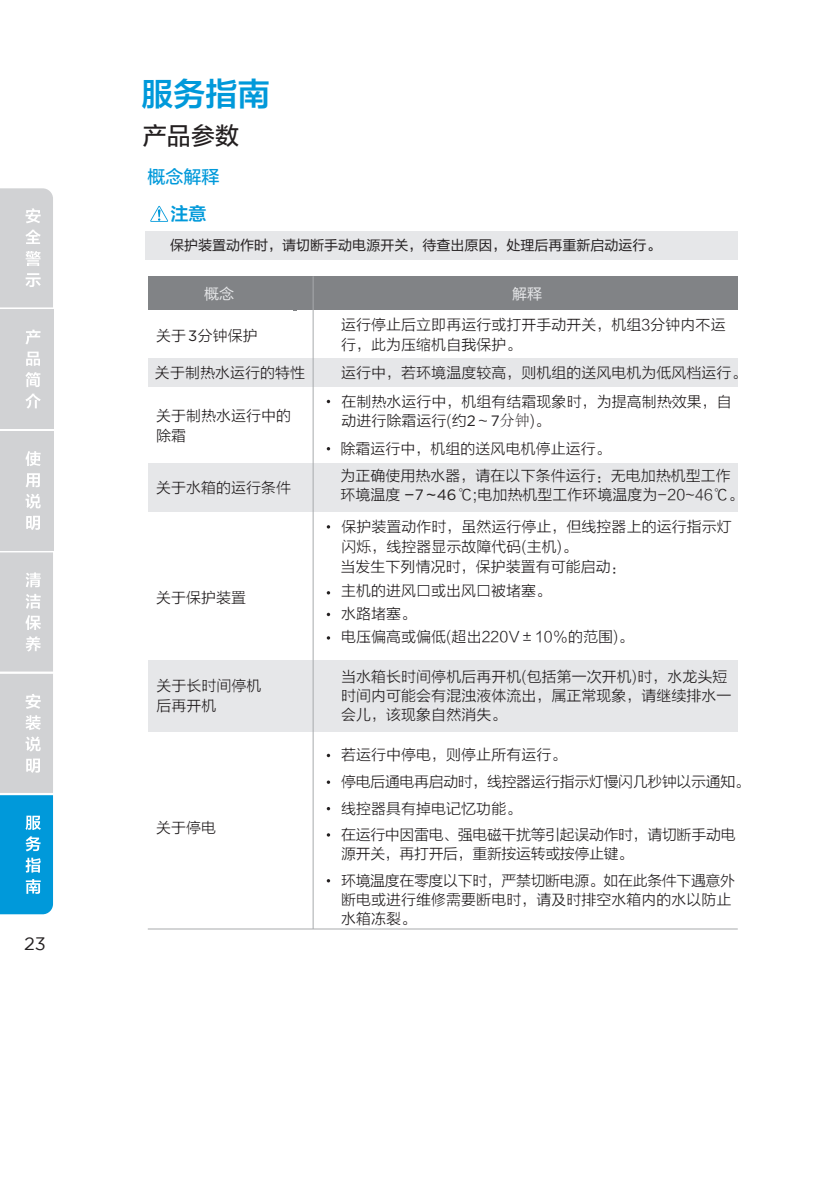
<style>
.page{position:relative;width:823px;height:1191px;background:#fff}
.page>*{position:absolute;margin:0;border:0;box-sizing:border-box;transform-origin:0 0}
.t1{font:32px "FZLTZCHK GBK1 0";color:#0099da}
.t2{font:24px "FZLTZHUNHK GBK1 0";color:#231f20}
.t3{font:18px "FZLTZHUNHK GBK1 0";color:#0099da}
.t4{font:18px "FZLTZCHK GBK1 0";color:#0099da}
.t5{font:18px "Gotham";color:#231f20}
.t6{font:15px/19.2px "FZLTXHK";color:#231f20}
.t7{font:15px/26.6px "FZLTXHK";letter-spacing:-.03em;color:#231f20}
.t8{font:15px "FZLTHK GBK1 0";color:#e6e7e9}
.t9{font:14px "FZLTHK GBK1 0";color:#231f20}
.s1{font-family:"Gotham"}
.s2{font-family:"Adobe Song Std";font-weight:300}
.s3{font-family:"FZLTZHUNHK GBK1 0"}
</style>
<div class="page">
<div style="left:145px;top:231px;width:592px;height:28px;background:#e6e7e9"></div>
<svg style="left:150px;top:206px;width:18px;height:16px"></svg>
<div style="left:0;top:431px;width:53px;height:119px;background:#d1d2d4"></div>
<div style="left:0;top:310px;width:53px;height:119px;background:#d1d2d4"></div>
<svg style="left:26px;top:451px;width:15px;height:79px"></svg>
<svg style="left:0;top:552px;width:53px;height:362px;background:#96c4d9"></svg>
<svg style="left:0;top:188px;width:53px;height:119px;background:#d4d5d7"></svg>
<svg style="left:25px;top:329px;width:16px;height:79px"></svg>
<hr style="left:148px;top:928px;width:589px;height:1px;background:#a8aaad">
<div style="left:292px;top:660px;width:445px;height:71px;background:#e6e7e9"></div>
<div style="left:292px;top:276px;width:445px;height:34px;background:#818386"></div>
<div style="left:292px;top:358px;width:445px;height:29px;background:#e6e7e9"></div>
<div style="left:148px;top:660px;width:144px;height:71px;background:#e6e7e9"></div>
<div style="left:148px;top:276px;width:148px;height:34px;background:#818386"></div>
<div style="left:148px;top:358px;width:144px;height:29px;background:#e6e7e9"></div>
<div style="left:292px;top:463px;width:445px;height:49px;background:#e6e7e9"></div>
<div style="left:148px;top:463px;width:144px;height:49px;background:#e6e7e9"></div>
<svg style="left:326px;top:780px;width:4px;height:4px"></svg>
<hr style="left:312px;top:276px;width:1px;height:653px;background:#a8aaad">
<p class="t5" style="left:24px;top:933px;width:23px">23</p>
<h1 class="t1" style="left:141px;top:76px;width:129px">服务指南</h1>
<h2 class="t2" style="left:143px;top:123px;width:97px">产品参数</h2>
<p class="t3" style="left:147px;top:167px;width:73px">概念解释</p>
<p class="t4" style="left:170px;top:204px;width:37px">注意</p>
<p class="t9" style="left:170px;top:237px;width:492px">保护装置动作时，请切断手动电源开关，待查出原因，处理后再重新启动运行。</p>
<p class="t8" style="left:204px;top:286px;width:31px">概念</p>
<p class="t8" style="left:511px;top:285px;width:31px">解释</p>
<p class="t6" style="left:341px;top:316px;width:386px">运行停止后立即再运行或打开手动开关，机组3分钟内不运行，此为压缩机自我保护。</p>
<p class="t6" style="left:341px;top:359px;width:406px;line-height:29px">运行中，若环境温度较高，则机组的送风电机为低风档运行。在制热水运行中，机组有结霜现象时，为提高制热效果，自</p>
<p class="t6" style="left:340px;top:407px;width:271px;line-height:27.8px">动进行除霜运行(约<span class="s1">2</span>～<span class="s1">7</span><span class="s2">分钟</span>)。<br>除霜运行中，机组的送风电机停止运行。</p>
<p class="t6" style="left:156px;top:327px;width:103px">关于<span class="s1">3</span>分钟保护</p>
<p class="t6" style="left:155px;top:364px;width:152px">关于制热水运行的特性</p>
<p class="t6" style="left:156px;top:407px;width:136px">关于制热水运行中的除霜</p>
<p class="t6" style="left:156px;top:479px;width:136px">关于水箱的运行条件</p>
<p class="t6" style="left:340px;top:466px;width:404px">为正确使用热水器，请在以下条件运行：无电加热机型工作环境温度 <span class="s3">-</span><span class="s1">7</span> <span class="s3">~</span><span class="s1">46</span>℃;电加热机型工作环境温度为-20~46℃。</p>
<p class="t6" style="left:156px;top:588px;width:91px">关于保护装置</p>
<p class="t6" style="left:156px;top:677px;width:106px">关于长时间停机后再开机</p>
<p class="t6" style="left:156px;top:818px;width:61px">关于停电</p>
<p class="t6" style="left:340px;top:518px;width:392px">保护装置动作时，虽然运行停止，但线控器上的运行指示灯闪烁，线控器显示故障代码(主机)。<br>当发生下列情况时，保护装置有可能启动：</p>
<p class="t6" style="left:341px;top:579px;width:211px;line-height:23.2px">主机的进风口或出风口被堵塞。水路堵塞。</p>
<p class="t6" style="left:341px;top:628px;width:294px">电压偏高或偏低(超出220V±10％的范围)。</p>
<p class="t6" style="left:341px;top:667px;width:392px">当水箱长时间停机后再开机(包括第一次开机)时，水龙头短时间内可能会有混浊液体流出，属正常现象，请继续排水一会儿，该现象自然消失。</p>
<p class="t7" style="left:341px;top:742px;width:410px">若运行中停电，则停止所有运行。<br>停电后通电再启动时，线控器运行指示灯慢闪几秒钟以示通知。线控器具有掉电记忆功能。<br>在运行中因雷电、强电磁干扰等引起误动作时，请切断手动电</p>
<p class="t7" style="left:341px;top:840px;width:395px">源开关，再打开后，重新按运转或按停止键。<br>环境温度在零度以下时，严禁切断电源。如在此条件下遇意外</p>
<p class="t6" style="left:341px;top:890px;width:391px">断电或进行维修需要断电时，请及时排空水箱内的水以防止水箱冻裂。</p>
</div>
